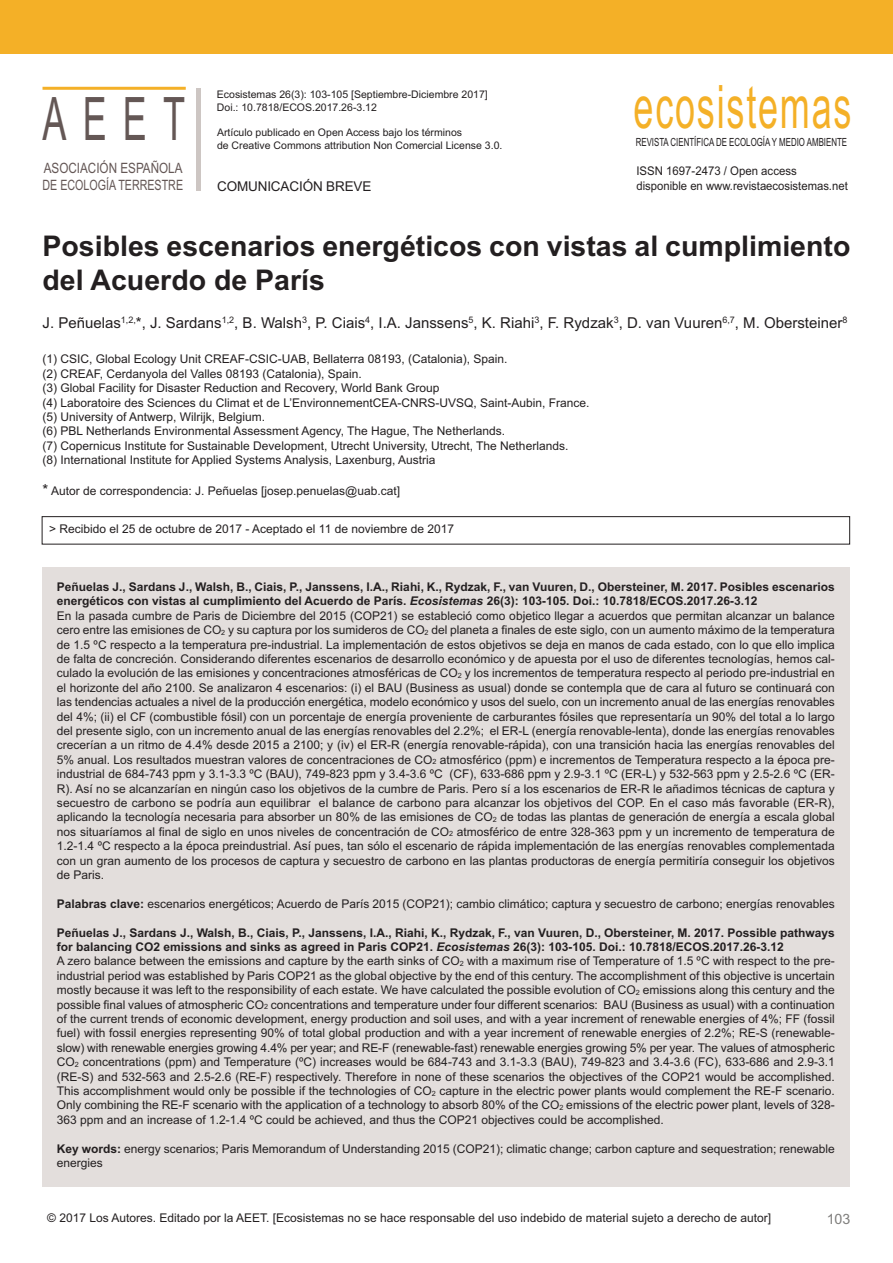
<style>
.page{position:relative;width:893px;height:1263px;background:#fff}
.page>*{position:absolute;margin:0;border:0;box-sizing:border-box;transform-origin:0 0}
.t1{font:60px "Arial";letter-spacing:.05em;color:#f4b027;scale:.6 1}
.t2{font:60px "Arial";color:#645755;scale:.6 1}
.t3{font:700 28.5px/34.2px "Arial";color:#231f20}
.t4{font:15px "Arial";color:#231f20}
.t5{font:14.25px/17.1px "Arial";color:#645755;scale:.82 1}
.t6{font:14.25px "Arial";color:#7f7e7c}
.t7{font:13.5px "Arial";letter-spacing:-.01em;color:#231f20}
.t8{font:12px/14.4px "Arial";color:#231f20}
.t9{font:12px/14.4px "Arial";color:#231f20;scale:.95 1}
.t10{font:11.25px "Arial";color:#231f20;scale:.7 1}
.t11{font:10.5px/12.8px "Arial";color:#231f20}
.s1{font-size:15px}
.s2{font-weight:700}
.s3{font-weight:700;font-style:italic}
.s4{font-size:7.2px}
</style>
<div class="page">
<hr style="left:43px;top:87px;width:143px;height:3px;background:#f4b027">
<div style="left:196px;top:88px;width:5px;height:102px;background:#cdc6c3"></div>
<div style="left:0;top:0;width:893px;height:54px;background:#f4b027"></div>
<div style="left:42px;top:516px;width:808px;height:28px;border:1px solid #231f20"></div>
<div style="left:42px;top:567px;width:808px;height:619px;background:#e3dedc"></div>
<h1 class="t2" style="left:42px;top:84px;width:239px">AEET</h1>
<p class="t5" style="left:43px;top:159px;width:173px">ASOCIACIÓN ESPAÑOLA<br>DE ECOLOGÍA TERRESTRE</p>
<p class="t11" style="left:217px;top:88px;width:272px">Ecosistemas 26(3): 103-105 [Septiembre-Diciembre 2017]<br>Doi.: 10.7818/ECOS.2017.26-3.12</p>
<p class="t11" style="left:217px;top:126px;width:287px">Artículo publicado en Open Access bajo los términos<br>de Creative Commons attribution Non Comercial License 3.0.</p>
<p class="t7" style="left:217px;top:179px;width:156px">COMUNICACIÓN BREVE</p>
<h1 class="t1" style="left:633px;top:72px;width:365px">ecosistemas</h1>
<p class="t10" style="left:636px;top:135px;width:303px">REVISTA CIENTÍFICA DE ECOLOGÍA Y MEDIO AMBIENTE</p>
<p class="t9" style="left:636px;top:164px;width:224px">ISSN 1697-2473 / Open access disponible en www.revistaecosistemas.net</p>
<h2 class="t3" style="left:43px;top:229px;width:809px">Posibles escenarios energéticos con vistas al cumplimiento del Acuerdo de París</h2>
<p class="t4" style="left:43px;top:314px;width:806px">J. Peñuelas<sup>1,2,</sup>*, J. Sardans<sup>1,2</sup>, B. Walsh<sup>3</sup>, P. Ciais<sup>4</sup>, I.A. Janssens<sup>5</sup>, K. Riahi<sup>3</sup>, F. Rydzak<sup>3</sup>, D. van Vuuren<sup>6,7</sup>, M. Obersteiner<sup>8</sup></p>
<p class="t8" style="left:43px;top:352px;width:548px">(1) CSIC, Global Ecology Unit CREAF-CSIC-UAB, Bellaterra 08193, (Catalonia), Spain.<br>(2) CREAF, Cerdanyola del Valles 08193 (Catalonia), Spain.<br>(3) Global Facility for Disaster Reduction and Recovery, World Bank Group<br>(4) Laboratoire des Sciences du Climat et de L’EnvironnementCEA-CNRS-UVSQ, Saint-Aubin, France. (5) University of Antwerp, Wilrijk, Belgium.<br>(6) PBL Netherlands Environmental Assessment Agency, The Hague, The Netherlands.<br>(7) Copernicus Institute for Sustainable Development, Utrecht University, Utrecht, The Netherlands.<br>(8) International Institute for Applied Systems Analysis, Laxenburg, Austria</p>
<p class="t8" style="left:43px;top:484px;width:359px"><span class="s1">*</span> Autor de correspondencia: J. Peñuelas [josep.penuelas@uab.cat]</p>
<p class="t8" style="left:49px;top:521px;width:407px">&gt; Recibido el 25 de octubre de 2017 - Aceptado el 11 de noviembre de 2017</p>
<p class="t8" style="left:57px;top:580px;width:779px"><span class="s2">Peñuelas J., Sardans J., Walsh, B., Ciais, P., Janssens, I.A., Riahi, K., Rydzak, F., van Vuuren, D., Obersteiner, M. 2017. Posibles escenarios energéticos con vistas al cumplimiento del Acuerdo de París.</span> <span class="s3">Ecosistemas</span> <span class="s2">26(3): 103-105. Doi.: 10.7818/ECOS.2017.26-3.12<br></span>En la pasada cumbre de Paris de Diciembre del 2015 (COP21) se estableció como objetico llegar a acuerdos que permitan alcanzar un balance cero entre las emisiones de CO<span class="s4">2</span> y su captura por los sumideros de CO<span class="s4">2</span> del planeta a finales de este siglo, con un aumento máximo de la temperatura de 1.5 ºC respecto a la temperatura pre-industrial. La implementación de estos objetivos se deja en manos de cada estado, con lo que ello implica de falta de concreción. Considerando diferentes escenarios de desarrollo económico y de apuesta por el uso de diferentes tecnologías, hemos cal&shy;culado la evolución de las emisiones y concentraciones atmosféricas de CO<span class="s4">2</span> y los incrementos de temperatura respecto al periodo pre-industrial en el horizonte del año 2100. Se analizaron 4 escenarios: (i) el BAU (Business as usual) donde se contempla que de cara al futuro se continuará con las tendencias actuales a nivel de la producción energética, modelo económico y usos del suelo, con un incremento anual de las energías renovables del 4%; (ii) el CF (combustible fósil) con un porcentaje de energía proveniente de carburantes fósiles que representaría un 90% del total a lo largo del presente siglo, con un incremento anual de las energías renovables del 2.2%; el ER-L (energía renovable-lenta), donde las energías renovables crecerían a un ritmo de 4.4% desde 2015 a 2100; y (iv) el ER-R (energía renovable-rápida), con una transición hacia las energías renovables del 5% anual. Los resultados muestran valores de concentraciones de CO<span class="s4">2</span> atmosférico (ppm) e incrementos de Temperatura respecto a la época pre&shy;industrial de 684-743 ppm y 3.1-3.3 ºC (BAU), 749-823 ppm y 3.4-3.6 ºC (CF), 633-686 ppm y 2.9-3.1 ºC (ER-L) y 532-563 ppm y 2.5-2.6 ºC (ER-R). Así no se alcanzarían en ningún caso los objetivos de la cumbre de Paris. Pero sí a los escenarios de ER-R le añadimos técnicas de captura y secuestro de carbono se podría aun equilibrar el balance de carbono para alcanzar los objetivos del COP. En el caso más favorable (ER-R), aplicando la tecnología necesaria para absorber un 80% de las emisiones de CO<span class="s4">2</span> de todas las plantas de generación de energía a escala global nos situaríamos al final de siglo en unos niveles de concentración de CO<span class="s4">2</span> atmosférico de entre 328-363 ppm y un incremento de temperatura de 1.2-1.4 ºC respecto a la época preindustrial. Así pues, tan sólo el escenario de rápida implementación de las energías renovables complementada con un gran aumento de los procesos de captura y secuestro de carbono en las plantas productoras de energía permitiría conseguir los objetivos de Paris.</p>
<p class="t8" style="left:57px;top:896px;width:779px"><span class="s2">Palabras clave:</span> escenarios energéticos; Acuerdo de París 2015 (COP21); cambio climático; captura y secuestro de carbono; energías renovables</p>
<p class="t8" style="left:57px;top:925px;width:779px"><span class="s2">Peñuelas J., Sardans J., Walsh, B., Ciais, P., Janssens, I.A., Riahi, K., Rydzak, F., van Vuuren, D., Obersteiner, M. 2017. Possible pathways for balancing CO2 emissions and sinks as agreed in Paris COP21.</span> <span class="s3">Ecosistemas</span> <span class="s2">26(3): 103-105. Doi.: 10.7818/ECOS.2017.26-3.12<br></span>A zero balance between the emissions and capture by the earth sinks of CO<span class="s4">2</span> with a maximum rise of Temperature of 1.5 ºC with respect to the pre&shy;industrial period was established by Paris COP21 as the global objective by the end of this century. The accomplishment of this objective is uncertain mostly because it was left to the responsibility of each estate. We have calculated the possible evolution of CO<span class="s4">2</span> emissions along this century and the possible final values of atmospheric CO<span class="s4">2</span> concentrations and temperature under four different scenarios: BAU (Business as usual) with a continuation of the current trends of economic development, energy production and soil uses, and with a year increment of renewable energies of 4%; FF (fossil fuel) with fossil energies representing 90% of total global production and with a year increment of renewable energies of 2.2%; RE-S (renewable&shy;slow) with renewable energies growing 4.4% per year; and RE-F (renewable-fast) renewable energies growing 5% per year. The values of atmospheric CO<span class="s4">2</span> concentrations (ppm) and Temperature (ºC) increases would be 684-743 and 3.1-3.3 (BAU), 749-823 and 3.4-3.6 (FC), 633-686 and 2.9-3.1 (RE-S) and 532-563 and 2.5-2.6 (RE-F) respectively. Therefore in none of these scenarios the objectives of the COP21 would be accomplished.<br>This accomplishment would only be possible if the technologies of CO<span class="s4">2</span> capture in the electric power plants would complement the RE-F scenario.<br>Only combining the RE-F scenario with the application of a technology to absorb 80% of the CO<span class="s4">2</span> emissions of the electric power plant, levels of 328- 363 ppm and an increase of 1.2-1.4 ºC could be achieved, and thus the COP21 objectives could be accomplished.</p>
<p class="t8" style="left:57px;top:1141px;width:779px"><span class="s2">Key words:</span> energy scenarios; Paris Memorandum of Understanding 2015 (COP21); climatic change; carbon capture and sequestration; renewable energies</p>
<p class="t8" style="left:47px;top:1210px;width:725px">© 2017 Los Autores. Editado por la AEET. [Ecosistemas no se hace responsable del uso indebido de material sujeto a derecho de autor]</p>
<p class="t6" style="left:827px;top:1210px;width:25px">103</p>
</div>
